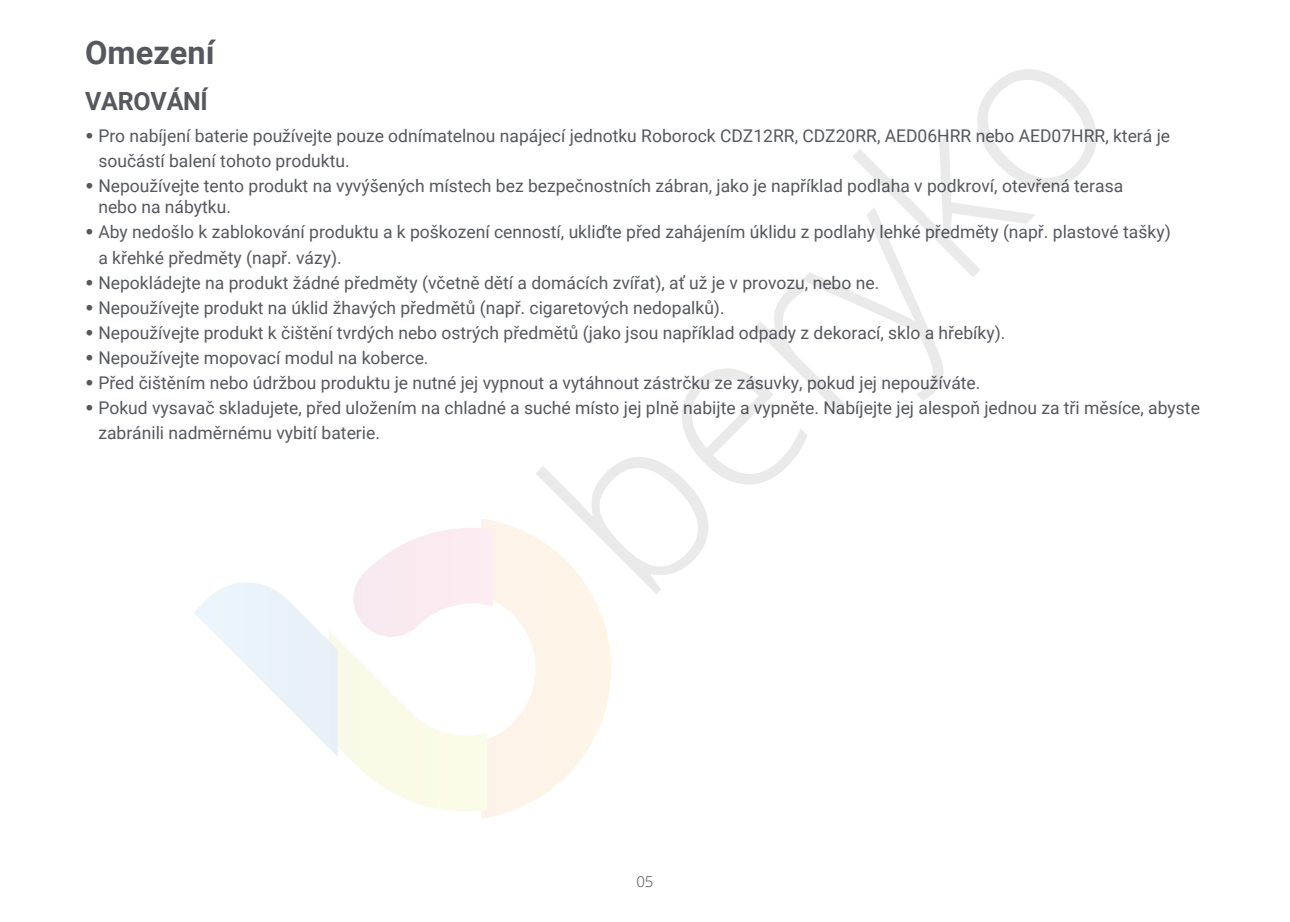
<style>
.page{position:relative;width:1290px;height:922px;background:#fff}
.page>*{position:absolute;margin:0;border:0;box-sizing:border-box;transform-origin:0 0}
.t1{font:700 32.5px "Roboto";color:#55585d}
.t2{font:700 25px "Roboto";letter-spacing:-.01em;color:#55585d}
.t3{font:17.5px/25px "Roboto";color:#55585d}
.t4{font:300 15px "Noto Sans";color:#55585d}
.s1{font-family:"Ping Fang SC"}
</style>
<div class="page">
<svg style="left:194px;top:519px;width:417px;height:299px"></svg>
<svg style="left:535px;top:69px;width:561px;height:525px"></svg>
<h1 class="t1" style="left:85px;top:30px;width:131px">Omezení</h1>
<h2 class="t2" style="left:85px;top:83px;width:124px">VAROVÁNÍ</h2>
<p class="t3" style="left:98px;top:123px;width:1073px;text-indent:-13px"><span class="s1">•</span> Pro nabíjení baterie používejte pouze odnímatelnou napájecí jednotku Roborock CDZ12RR, CDZ20RR, AED06HRR nebo AED07HRR, která je součástí balení tohoto produktu.</p>
<p class="t3" style="left:98px;top:175px;width:1026px;line-height:21px;text-indent:-13px"><span class="s1">•</span> Nepoužívejte tento produkt na vyvýšených místech bez bezpečnostních zábran, jako je například podlaha v podkroví, otevřená terasa nebo na nábytku.</p>
<p class="t3" style="left:98px;top:219px;width:1074px;text-indent:-13px"><span class="s1">•</span> Aby nedošlo k zablokování produktu a k poškození cenností, ukliďte před zahájením úklidu z podlahy lehké předměty (např. plastové tašky) a křehké předměty (např. vázy).</p>
<p class="t3" style="left:85px;top:269px;width:796px"><span class="s1">•</span> Nepokládejte na produkt žádné předměty (včetně dětí a domácích zvířat), ať už je v provozu, nebo ne.</p>
<p class="t3" style="left:85px;top:294px;width:641px"><span class="s1">•</span> Nepoužívejte produkt na úklid žhavých předmětů (např. cigaretových nedopalků).</p>
<p class="t3" style="left:85px;top:319px;width:922px"><span class="s1">•</span> Nepoužívejte produkt k čištění tvrdých nebo ostrých předmětů (jako jsou například odpady z dekorací, sklo a hřebíky).</p>
<p class="t3" style="left:85px;top:344px;width:345px"><span class="s1">•</span> Nepoužívejte mopovací modul na koberce.</p>
<p class="t3" style="left:85px;top:369px;width:897px"><span class="s1">•</span> Před čištěním nebo údržbou produktu je nutné jej vypnout a vytáhnout zástrčku ze zásuvky, pokud jej nepoužíváte.</p>
<p class="t3" style="left:98px;top:394px;width:1103px;text-indent:-13px"><span class="s1">•</span> Pokud vysavač skladujete, před uložením na chladné a suché místo jej plně nabijte a vypněte. Nabíjejte jej alespoň jednou za tři měsíce, abyste zabránili nadměrnému vybití baterie.</p>
<p class="t4" style="left:636px;top:871px;width:19px">05</p>
</div>
